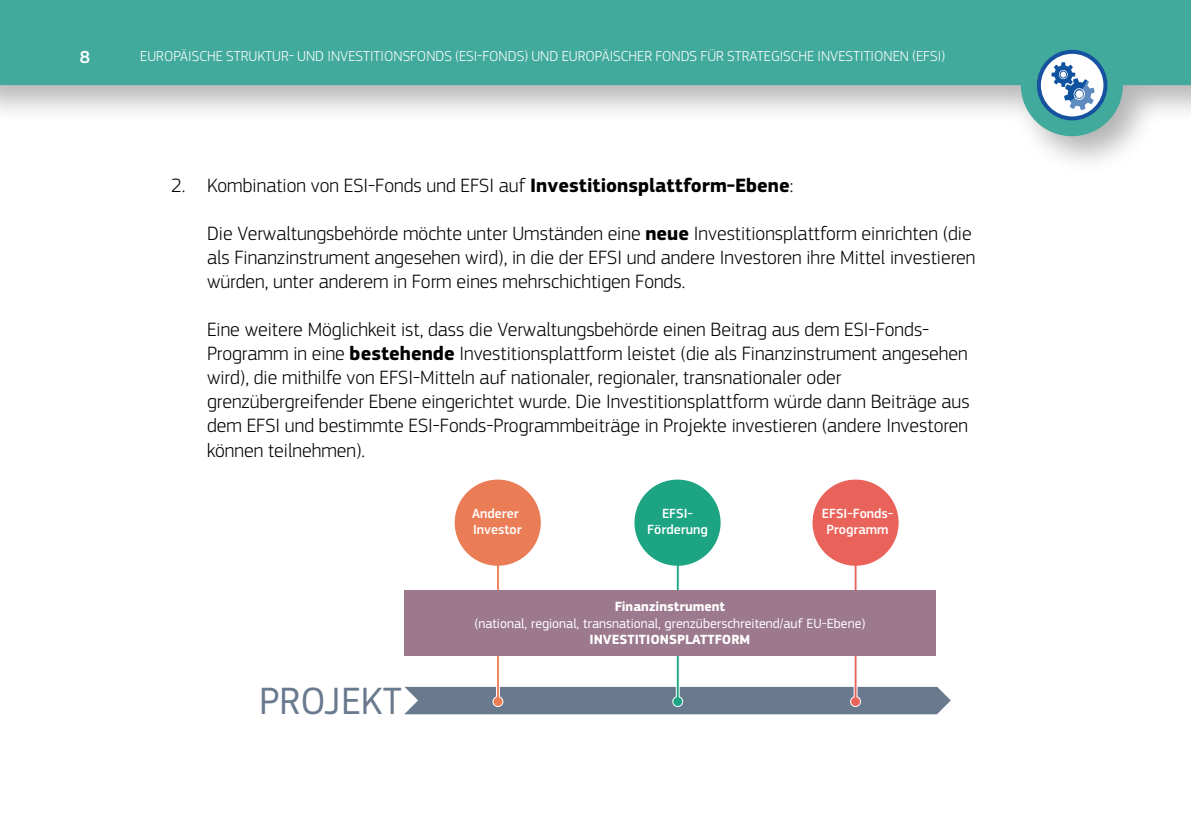
<style>
.page{position:relative;width:1191px;height:840px;background:#fff}
.page>*{position:absolute;margin:0;border:0;box-sizing:border-box;transform-origin:0 0}
.t1{font:39.6px "EC Square Sans Pro";color:#69798e}
.t2{font:300 20px/24px "EC Square Sans Pro";color:#000}
.t3{font:500 18px "EC Square Sans Pro";color:#fff}
.t4{font:300 15px "EC Square Sans Pro";color:#fff}
.t5{font:13.8px "EC Square Sans Pro";color:#fff}
.t6{font:500 13.8px/16.6px "EC Square Sans Pro";color:#fff;text-align:center}
.t7{font:700 13.8px "EC Square Sans Pro";color:#fff}
.s1{font-weight:700}
</style>
<div class="page">
<div style="left:0;top:0;width:1191px;height:174px;background:#000;opacity:.3"></div>
<div style="left:0;top:0;width:1191px;height:85px;background:#41aa9c"></div>
<div style="left:1020px;top:34px;width:103px;height:102px;background:#41aa9c;border-radius:50%"></div>
<svg style="left:1039px;top:52px;width:66px;height:66px"></svg>
<div style="left:1037px;top:50px;width:70px;height:70px;border:4px solid #1652a0;border-radius:50%"></div>
<svg style="left:1050px;top:62px;width:51px;height:55px;background:#a8c2db"></svg>
<div style="left:455px;top:479px;width:86px;height:86px;background:#eb7d56;border-radius:50%"></div>
<div style="left:812px;top:479px;width:86px;height:86px;background:#ea635b;border-radius:50%"></div>
<svg style="left:404px;top:548px;width:546px;height:166px"></svg>
<div style="left:634px;top:479px;width:86px;height:86px;background:#1ca483;border-radius:50%"></div>
<div style="left:404px;top:589px;width:531px;height:66px;background:#9c798d"></div>
<p class="t3" style="left:80px;top:47px;width:12px">8</p>
<p class="t4" style="left:140px;top:47px;width:806px">EUROPÄISCHE STRUKTUR- UND INVESTITIONSFONDS (ESI-FONDS) UND EUROPÄISCHER FONDS FÜR STRATEGISCHE INVESTITIONEN (EFSI)</p>
<p class="t2" style="left:171px;top:173px;width:624px">2. Kombination von ESI-Fonds und EFSI auf <span class="s1">Investitionsplattform-Ebene</span>:</p>
<p class="t2" style="left:207px;top:221px;width:770px">Die Verwaltungsbehörde möchte unter Umständen eine <span class="s1">neue</span> Investitionsplattform einrichten (die als Finanzinstrument angesehen wird), in die der EFSI und andere Investoren ihre Mittel investieren würden, unter anderem in Form eines mehrschichtigen Fonds.</p>
<p class="t2" style="left:207px;top:317px;width:764px">Eine weitere Möglichkeit ist, dass die Verwaltungsbehörde einen Beitrag aus dem ESI-Fonds-Programm in eine <span class="s1">bestehende</span> Investitionsplattform leistet (die als Finanzinstrument angesehen wird), die mithilfe von EFSI-Mitteln auf nationaler, regionaler, transnationaler oder grenzübergreifender Ebene eingerichtet wurde. Die Investitionsplattform würde dann Beiträge aus dem EFSI und bestimmte ESI-Fonds-Programmbeiträge in Projekte investieren (andere Investoren können teilnehmen).</p>
<p class="t6" style="left:472px;top:504px;width:51px;text-align:left">Anderer<br>Investor</p>
<p class="t6" style="left:822px;top:505px;width:73px">EFSI-Fonds-<br>Programm</p>
<p class="t6" style="left:647px;top:504px;width:62px">EFSI-<br>Förderung</p>
<h1 class="t1" style="left:259px;top:677px;width:144px">PROJEKT</h1>
<p class="t7" style="left:614px;top:597px;width:112px">Finanzinstrument</p>
<p class="t5" style="left:474px;top:614px;width:392px">(national, regional, transnational, grenzüberschreitend/auf EU-Ebene)</p>
<p class="t7" style="left:589px;top:631px;width:162px">INVESTITIONSPLATTFORM</p>
</div>
